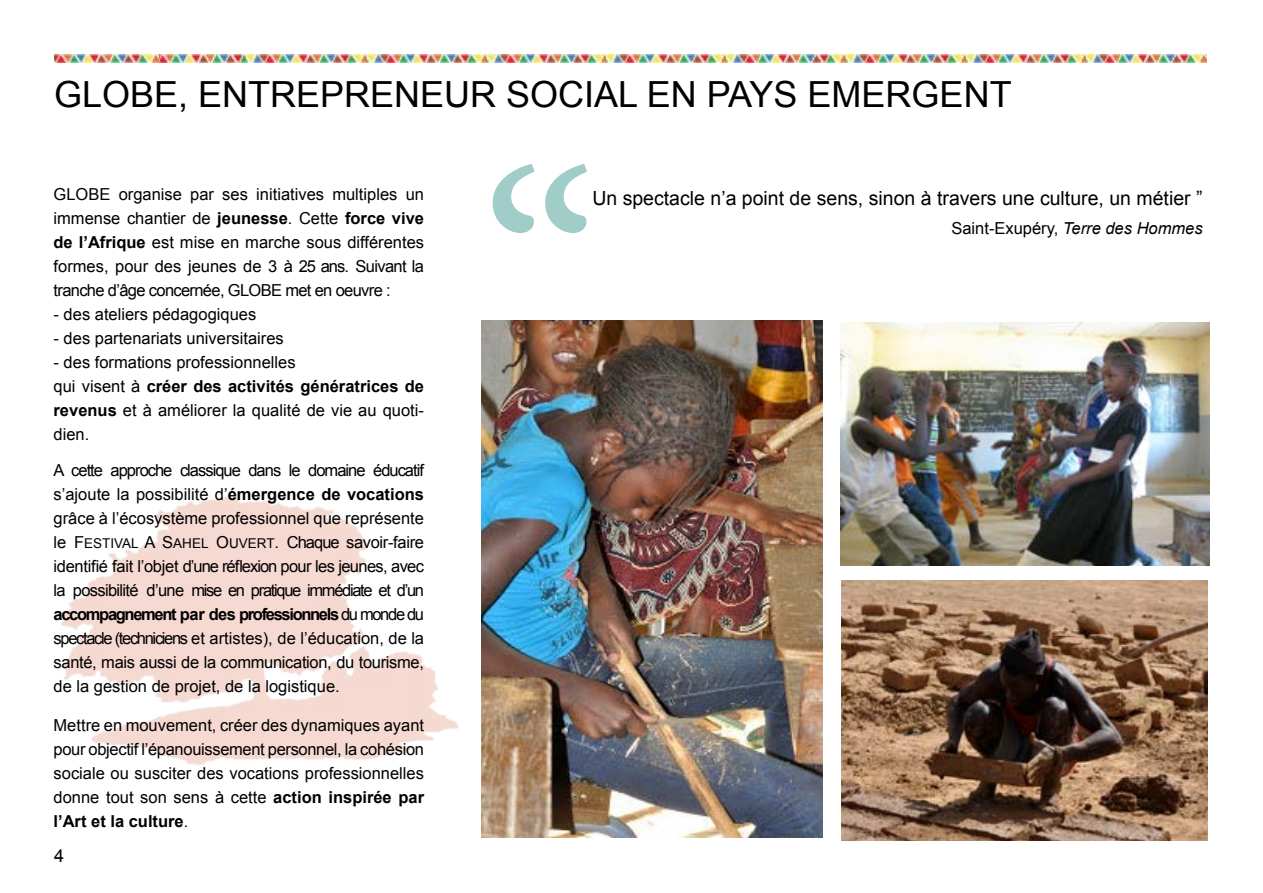
<style>
.page{position:relative;width:1263px;height:893px;background:#fff}
.page>*{position:absolute;margin:0;border:0;box-sizing:border-box;transform-origin:0 0}
.t1{font:300px "Minion Pro";color:#a1cdc9}
.t2{font:36px "Arial";color:#000}
.t3{font:19.5px "Arial";color:#000}
.t4{font:18px "Arial";color:#000}
.t5{font:16.5px/24px "Arial";color:#000;text-align:justify}
.s1{font-weight:700}
.s2{font-size:13.5px}
.s3{font-style:italic}
</style>
<div class="page">
<img style="left:60px;top:496px;width:399px;height:269px">
<img style="left:842px;top:581px;width:365px;height:259px">
<img style="left:481px;top:321px;width:342px;height:516px">
<img style="left:841px;top:323px;width:368px;height:242px">
<img style="left:158px;top:54px;width:89px;height:8px">
<img style="left:247px;top:54px;width:960px;height:9px">
<img style="left:54px;top:54px;width:104px;height:8px">
<h2 class="t2" style="left:54px;top:71px;width:959px">GLOBE, ENTREPRENEUR SOCIAL EN PAYS EMERGENT</h2>
<p class="t5" style="left:54px;top:182px;width:372px">GLOBE organise par ses initiatives multiples un immense chantier de <span class="s1">jeunesse</span>. Cette <span class="s1">force vive de l’Afrique</span> est mise en marche sous différentes formes, pour des jeunes de 3 à 25 ans. Suivant la tranche d’âge concernée, GLOBE met en oeuvre :</p>
<p class="t5" style="left:54px;top:302px;width:204px">- des ateliers pédagogiques</p>
<p class="t5" style="left:54px;top:326px;width:232px">- des partenariats universitaires</p>
<p class="t5" style="left:54px;top:350px;width:372px;text-align:left">- des formations professionnelles<br>qui visent à <span class="s1">créer des activités génératrices de revenus</span> et à améliorer la qualité de vie au quoti&shy;dien.</p>
<p class="t5" style="left:54px;top:458px;width:372px">A cette approche classique dans le domaine éducatif s’ajoute la possibilité d’<span class="s1">émergence de vocations </span>grâce à l’écosystème professionnel que représente le F<span class="s2">ESTIVAL</span> A S<span class="s2">AHEL</span> O<span class="s2">UVERT</span>. Chaque savoir-faire identifié fait l’objet d’une réflexion pour les jeunes, avec la possibilité d’une mise en pratique immédiate et d’un <span class="s1">accompagnement par des professionnels</span> du monde du spectacle (techniciens et artistes), de l’éducation, de la santé, mais aussi de la communication, du tourisme, de la gestion de projet, de la logistique.</p>
<p class="t5" style="left:54px;top:713px;width:372px">Mettre en mouvement, créer des dynamiques ayant pour objectif l’épanouissement personnel, la cohésion sociale ou susciter des vocations professionnelles donne tout son sens à cette <span class="s1">action inspirée par l’Art et la culture</span>.</p>
<p class="t4" style="left:54px;top:844px;width:12px">4</p>
<h1 class="t1" style="left:480px;top:82px;width:121px">“</h1>
<p class="t3" style="left:592px;top:185px;width:612px">Un spectacle n’a point de sens, sinon à travers une culture, un métier ”</p>
<p class="t5" style="left:951px;top:216px;width:253px">Saint-Exupéry, <span class="s3">Terre des Hommes</span></p>
</div>
